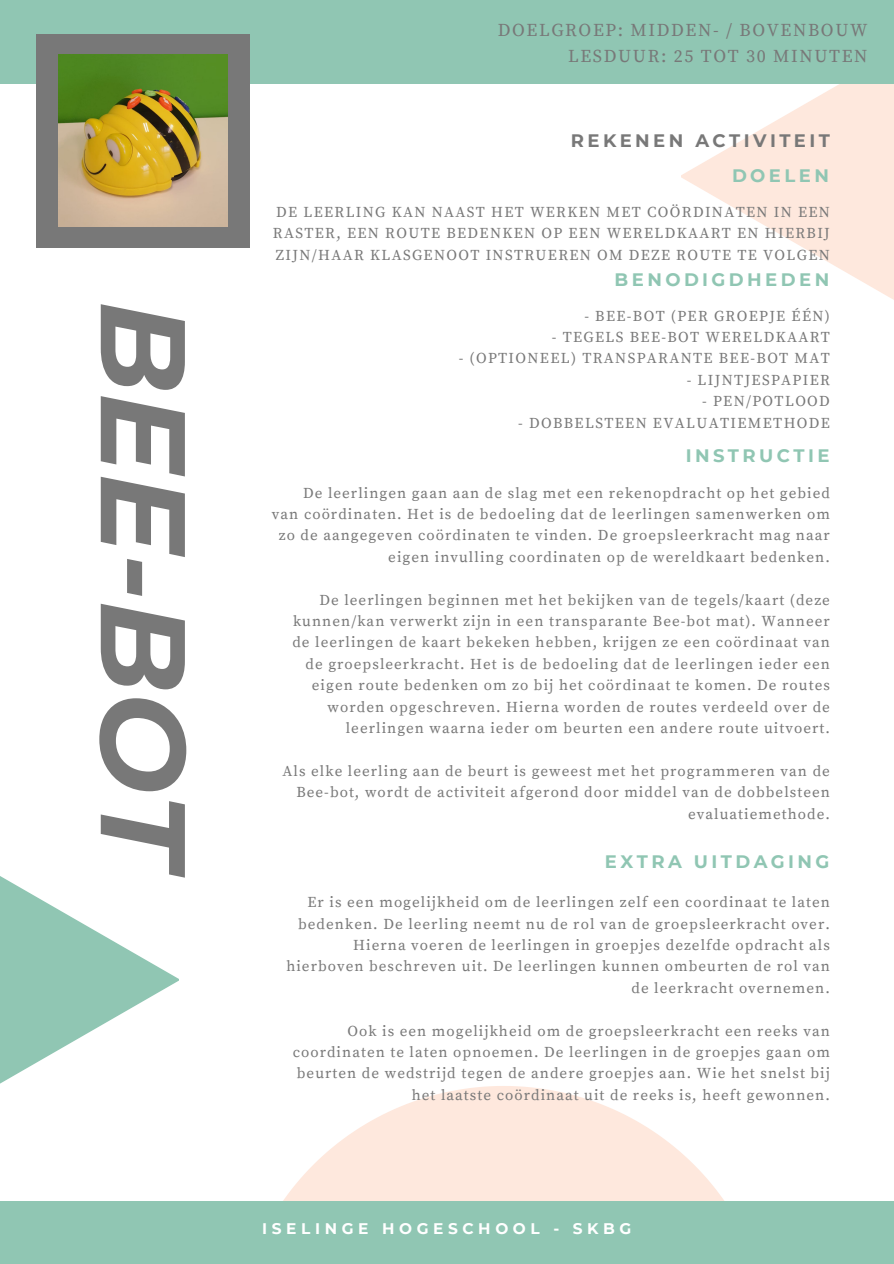
<style>
.page{position:relative;width:894px;height:1264px;background:#fff}
.page>*{position:absolute;margin:0;border:0;box-sizing:border-box;transform-origin:0 0}
.t1{font:italic 700 120.15px "Montserrat";color:#787878}
.t2{font:18px "Source Serif Pro";letter-spacing:.09em;color:#787878}
.t3{font:700 18px "Montserrat";letter-spacing:.19em;color:#90c6b3}
.t4{font:700 18px "Montserrat";letter-spacing:.19em;color:#787878}
.t5{font:700 15.3px "Montserrat";letter-spacing:.3em;color:#fff}
.t6{font:15px/21.5px "Source Serif Pro";letter-spacing:.07em;color:#787878;text-align:right}
.t7{font:15px "Source Serif Pro";letter-spacing:.09em;color:#787878}
</style>
<div class="page">
<svg style="left:681px;top:84px;width:212px;height:215px;fill:#fee8dd"></svg>
<svg style="left:283px;top:1086px;width:441px;height:115px;fill:#fee8dd"></svg>
<div style="left:0;top:0;width:893px;height:84px;background:#90c6b3"></div>
<div style="left:0;top:1201px;width:893px;height:62px;background:#90c6b3"></div>
<svg style="left:0;top:876px;width:179px;height:208px"></svg>
<div style="left:36px;top:34px;width:214px;height:214px;background:#787878"></div>
<img style="left:58px;top:54px;width:169px;height:173px">
<p class="t1" style="left:217px;top:301px;width:578px;rotate:90deg">BEE-BOT</p>
<p class="t2" style="left:497px;top:20px;width:371px">DOELGROEP: MIDDEN- / BOVENBOUW</p>
<p class="t2" style="left:568px;top:46px;width:301px">LESDUUR: 25 TOT 30 MINUTEN</p>
<p class="t4" style="left:570px;top:129px;width:260px">REKENEN ACTIVITEIT</p>
<p class="t3" style="left:731px;top:165px;width:98px">DOELEN</p>
<p class="t6" style="left:273px;top:202px;width:558px;text-align:justify">DE LEERLING KAN NAAST HET WERKEN MET COÖRDINATEN IN EEN RASTER, EEN ROUTE BEDENKEN OP EEN WERELDKAART EN HIERBIJ ZIJN/HAAR KLASGENOOT INSTRUEREN OM DEZE ROUTE TE VOLGEN</p>
<p class="t3" style="left:614px;top:269px;width:216px">BENODIGDHEDEN</p>
<p class="t7" style="left:584px;top:307px;width:247px">- BEE-BOT (PER GROEPJE ÉÉN)</p>
<p class="t7" style="left:551px;top:328px;width:279px">- TEGELS BEE-BOT WERELDKAART</p>
<p class="t7" style="left:458px;top:349px;width:372px">- (OPTIONEEL) TRANSPARANTE BEE-BOT MAT</p>
<p class="t7" style="left:686px;top:371px;width:145px">- LIJNTJESPAPIER</p>
<p class="t7" style="left:702px;top:392px;width:129px">- PEN/POTLOOD</p>
<p class="t7" style="left:518px;top:414px;width:313px">- DOBBELSTEEN EVALUATIEMETHODE</p>
<p class="t3" style="left:685px;top:445px;width:145px">INSTRUCTIE</p>
<p class="t6" style="left:272px;top:482px;width:559px">De leerlingen gaan aan de slag met een rekenopdracht op het gebied<br>van coördinaten. Het is de bedoeling dat de leerlingen samenwerken om zo de aangegeven coördinaten te vinden. De groepsleerkracht mag naar eigen invulling coordinaten op de wereldkaart bedenken.</p>
<p class="t6" style="left:292px;top:589px;width:539px">De leerlingen beginnen met het bekijken van de tegels/kaart (deze kunnen/kan verwerkt zijn in een transparante Bee-bot mat). Wanneer de leerlingen de kaart bekeken hebben, krijgen ze een coördinaat van de groepsleerkracht. Het is de bedoeling dat de leerlingen ieder een eigen route bedenken om zo bij het coördinaat te komen. De routes worden opgeschreven. Hierna worden de routes verdeeld over de leerlingen waarna ieder om beurten een andere route uitvoert.</p>
<p class="t6" style="left:282px;top:760px;width:548px">Als elke leerling aan de beurt is geweest met het programmeren van de<br>Bee-bot, wordt de activiteit afgerond door middel van de dobbelsteen evaluatiemethode.</p>
<p class="t3" style="left:604px;top:850px;width:226px">EXTRA UITDAGING</p>
<p class="t6" style="left:286px;top:892px;width:545px">Er is een mogelijkheid om de leerlingen zelf een coordinaat te laten bedenken. De leerling neemt nu de rol van de groepsleerkracht over.<br>Hierna voeren de leerlingen in groepjes dezelfde opdracht als hierboven beschreven uit. De leerlingen kunnen ombeurten de rol van de leerkracht overnemen.</p>
<p class="t6" style="left:292px;top:1020px;width:538px">Ook is een mogelijkheid om de groepsleerkracht een reeks van coordinaten te laten opnoemen. De leerlingen in de groepjes gaan om beurten de wedstrijd tegen de andere groepjes aan. Wie het snelst bij het laatste coördinaat uit de reeks is, heeft gewonnen.</p>
<p class="t5" style="left:262px;top:1219px;width:370px">ISELINGE HOGESCHOOL - SKBG</p>
</div>
